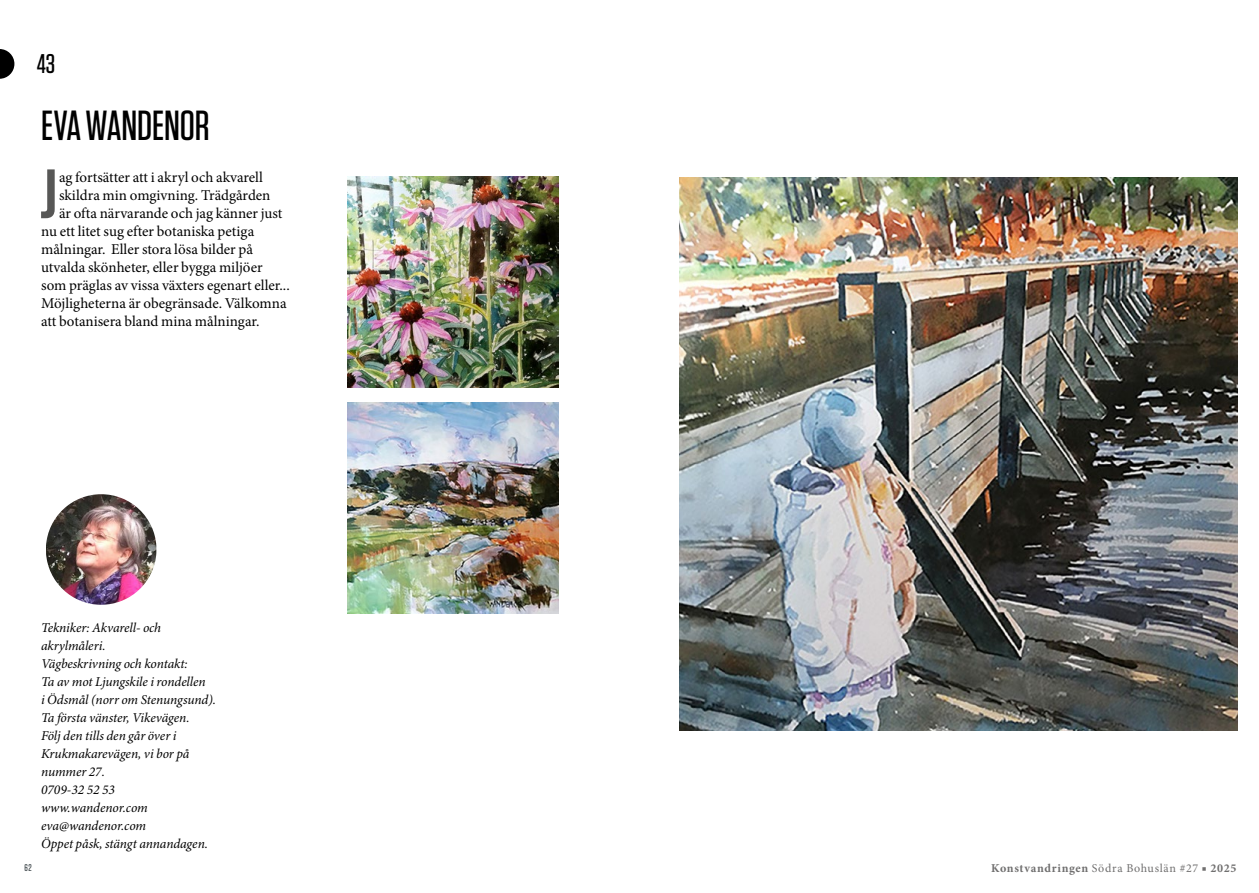
<style>
.page{position:relative;width:1259px;height:893px;background:#fff}
.page>*{position:absolute;margin:0;border:0;box-sizing:border-box;transform-origin:0 0}
.t1{font:600 69.75px "Tungsten";color:#575756}
.t2{font:500 42px "Tungsten";letter-spacing:-.005em;color:#000}
.t3{font:500 27px "Tungsten";color:#000}
.t4{font:15px "Minion Pro";color:#000}
.t5{font:italic 13.5px/18px "Minion Pro";letter-spacing:-.005em;color:#000}
.t6{font:700 12px "Minion Pro";letter-spacing:.055em;color:#706f6f}
.t7{font:500 9.75px "Tungsten";color:#3b4448}
.s1{font-weight:400}
</style>
<div class="page">
<svg style="left:0;top:49px;width:14px;height:30px"></svg>
<img style="left:46px;top:494px;width:110px;height:111px;border-radius:53px">
<img style="left:347px;top:402px;width:212px;height:212px">
<img style="left:347px;top:176px;width:212px;height:212px">
<img style="left:679px;top:177px;width:558px;height:553px">
<h3 class="t3" style="left:37px;top:50px;width:20px">43</h3>
<h2 class="t2" style="left:41px;top:103px;width:170px">EVA WANDENOR</h2>
<h1 class="t1" style="left:40px;top:157px;width:18px">J</h1>
<p class="t4" style="left:59px;top:167px;width:205px">ag fortsätter att i akryl och akvarell</p>
<p class="t4" style="left:59px;top:185px;width:213px">skildra min omgivning. Trädgården</p>
<p class="t4" style="left:59px;top:203px;width:225px">är ofta närvarande och jag känner just</p>
<p class="t4" style="left:41px;top:221px;width:215px">nu ett litet sug efter botaniska petiga</p>
<p class="t4" style="left:41px;top:239px;width:213px">målningar. Eller stora lösa bilder på</p>
<p class="t4" style="left:41px;top:257px;width:223px">utvalda skönheter, eller bygga miljöer</p>
<p class="t4" style="left:41px;top:275px;width:250px">som präglas av vissa växters egenart eller...</p>
<p class="t4" style="left:41px;top:293px;width:247px">Möjligheterna är obegränsade. Välkomna</p>
<p class="t4" style="left:41px;top:311px;width:220px">att botanisera bland mina målningar.</p>
<p class="t5" style="left:41px;top:619px;width:176px">Tekniker: Akvarell- och akrylmåleri.<br>Vägbeskrivning och kontakt:<br>Ta av mot Ljungskile i rondellen<br>i Ödsmål (norr om Stenungsund).<br>Ta första vänster, Vikevägen.<br>Följ den tills den går över i<br>Krukmakarevägen, vi bor på nummer 27.<br>0709-32 52 53 www.wandenor.com eva@wandenor.com<br>Öppet påsk, stängt annandagen.</p>
<p class="t7" style="left:24px;top:862px;width:9px">62</p>
<p class="t6" style="left:991px;top:859px;width:247px">Konstvandringen <span class="s1">Södra Bohuslän #27 ■</span> 2025</p>
</div>
